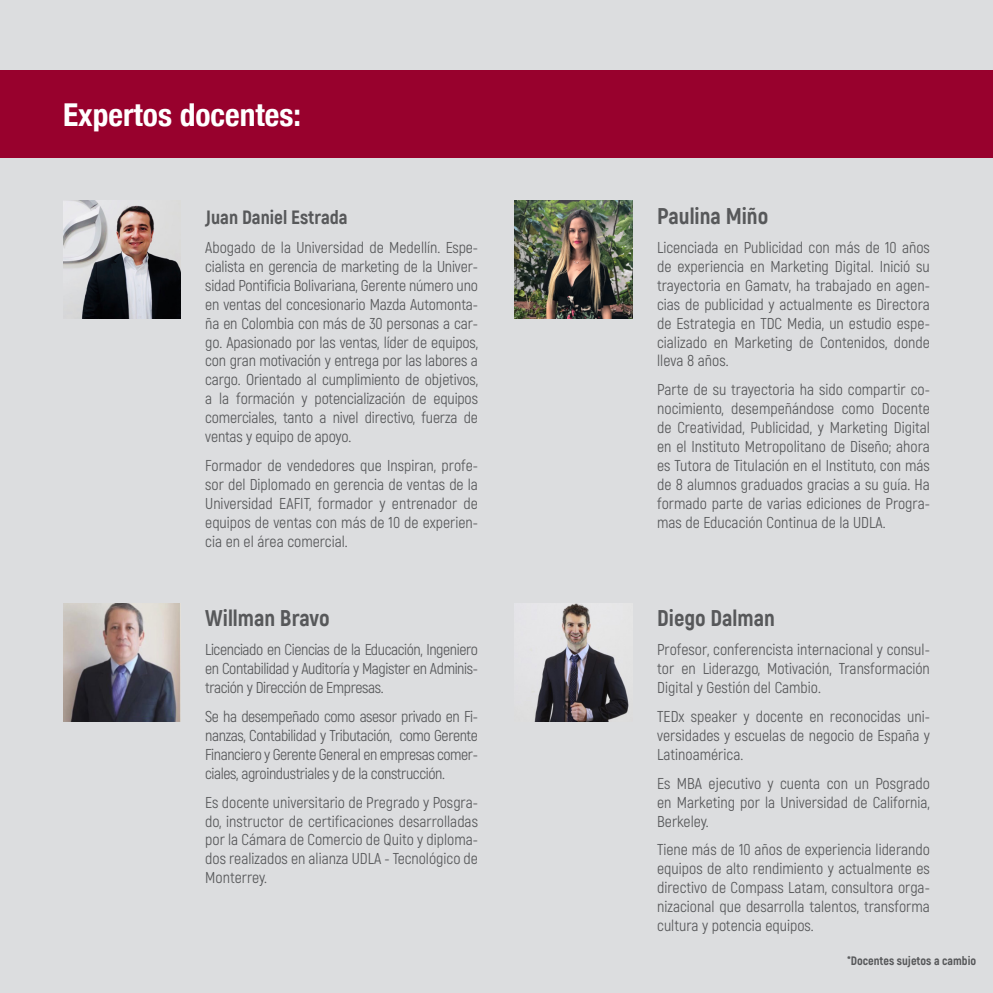
<style>
.page{position:relative;width:993px;height:993px;background:#fff}
.page>*{position:absolute;margin:0;border:0;box-sizing:border-box;transform-origin:0 0}
.t1{font:700 condensed 31.5px "Helvetica Neue";color:#fff}
.t2{font:800 22.75px "Akrobat";color:#57585a}
.t3{font:800 19.25px "Akrobat";color:#57585a}
.t4{font:15.75px/18.9px "Akrobat";color:#57585a;text-align:justify}
.t5{font:800 12.25px "Akrobat";color:#57585a}
</style>
<div class="page">
<div style="left:0;top:0;width:992px;height:992px;background:#dcdddf"></div>
<div style="left:0;top:71px;width:992px;height:87px;background:#98012d"></div>
<img style="left:515px;top:201px;width:117px;height:118px">
<img style="left:532px;top:603px;width:97px;height:118px">
<img style="left:63px;top:201px;width:117px;height:118px">
<img style="left:63px;top:603px;width:117px;height:118px">
<h1 class="t1" style="left:63px;top:88px;width:239px">Expertos docentes:</h1>
<p class="t3" style="left:205px;top:205px;width:144px">Juan Daniel Estrada</p>
<p class="t4" style="left:205px;top:238px;width:274px">Abogado de la Universidad de Medellín. Espe&shy;cialista en gerencia de marketing de la Univer&shy;sidad Pontificia Bolivariana, Gerente número uno en ventas del concesionario Mazda Automonta&shy;ña en Colombia con más de 30 personas a car&shy;go. Apasionado por las ventas, líder de equipos, con gran motivación y entrega por las labores a cargo. Orientado al cumplimiento de objetivos, a la formación y potencialización de equipos comerciales, tanto a nivel directivo, fuerza de ventas y equipo de apoyo.</p>
<p class="t4" style="left:205px;top:456px;width:274px">Formador de vendedores que Inspiran, profe&shy;sor del Diplomado en gerencia de ventas de la Universidad EAFIT, formador y entrenador de equipos de ventas con más de 10 de experien&shy;cia en el área comercial.</p>
<h2 class="t2" style="left:205px;top:603px;width:126px">Willman Bravo</h2>
<p class="t4" style="left:205px;top:640px;width:274px">Licenciado en Ciencias de la Educación, Ingeniero en Contabilidad y Auditoría y Magister en Adminis&shy;tración y Dirección de Empresas.</p>
<p class="t4" style="left:205px;top:706px;width:274px">Se ha desempeñado como asesor privado en Fi&shy;nanzas, Contabilidad y Tributación, como Gerente Financiero y Gerente General en empresas comer&shy;ciales, agroindustriales y de la construcción.</p>
<p class="t4" style="left:205px;top:792px;width:274px">Es docente universitario de Pregrado y Posgra&shy;do, instructor de certificaciones desarrolladas por la Cámara de Comercio de Quito y diploma&shy;dos realizados en alianza UDLA - Tecnológico de Monterrey.</p>
<h2 class="t2" style="left:657px;top:201px;width:113px">Paulina Miño</h2>
<p class="t4" style="left:657px;top:238px;width:274px">Licenciada en Publicidad con más de 10 años de experiencia en Marketing Digital. Inició su trayectoria en Gamatv, ha trabajado en agen&shy;cias de publicidad y actualmente es Directora de Estrategia en TDC Media, un estudio espe&shy;cializado en Marketing de Contenidos, donde lleva 8 años.</p>
<p class="t4" style="left:657px;top:380px;width:274px">Parte de su trayectoria ha sido compartir co&shy;nocimiento, desempeñándose como Docente de Creatividad, Publicidad, y Marketing Digital en el Instituto Metropolitano de Diseño; ahora es Tutora de Titulación en el Instituto, con más de 8 alumnos graduados gracias a su guía. Ha formado parte de varias ediciones de Progra&shy;mas de Educación Continua de la UDLA.</p>
<h2 class="t2" style="left:657px;top:603px;width:119px">Diego Dalman</h2>
<p class="t4" style="left:657px;top:640px;width:274px">Profesor, conferencista internacional y consul&shy;tor en Liderazgo, Motivación, Transformación Digital y Gestión del Cambio.</p>
<p class="t4" style="left:657px;top:706px;width:274px">TEDx speaker y docente en reconocidas uni&shy;versidades y escuelas de negocio de España y Latinoamérica.</p>
<p class="t4" style="left:657px;top:773px;width:274px">Es MBA ejecutivo y cuenta con un Posgrado en Marketing por la Universidad de California, Berkeley.</p>
<p class="t4" style="left:657px;top:840px;width:274px">Tiene más de 10 años de experiencia liderando equipos de alto rendimiento y actualmente es directivo de Compass Latam, consultora orga&shy;nizacional que desarrolla talentos, transforma cultura y potencia equipos.</p>
<p class="t5" style="left:846px;top:952px;width:131px">*Docentes sujetos a cambio</p>
</div>
